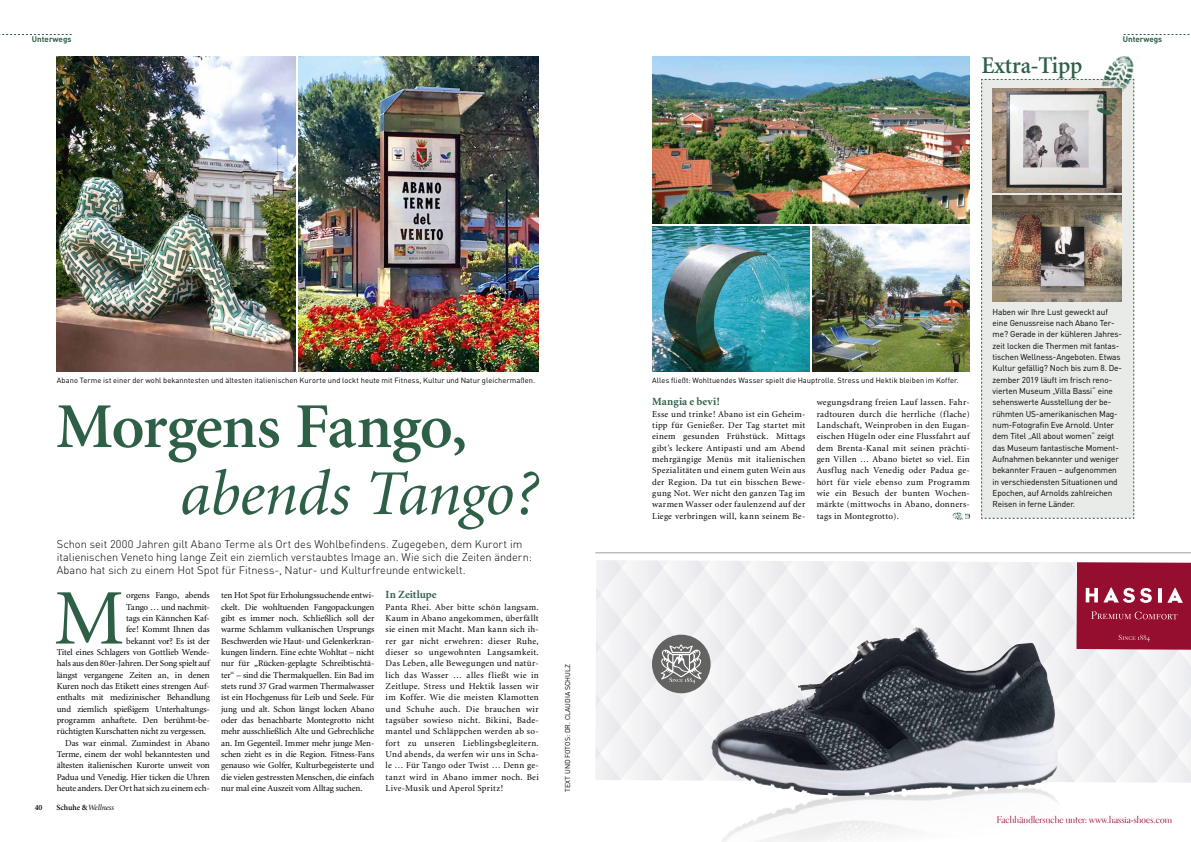
<style>
.page{position:relative;width:1191px;height:842px;background:#fff}
.page>*{position:absolute;margin:0;border:0;box-sizing:border-box;transform-origin:0 0}
.t1{font:78.8px "Minion";color:#2e6047}
.t2{font:600 64px "Minion";letter-spacing:-.02em;color:#2e6047}
.t3{font:italic 64px "Minion";letter-spacing:-.015em;color:#2e6047}
.t4{font:600 24px "Minion";letter-spacing:-.01em;color:#2e6047;scale:.96 1}
.t5{font:300 11px/13.2px "DIN";color:#000}
.t6{font:700 11px "Minion";letter-spacing:.005em;color:#2e6047}
.t7{font:10px "Electra LH Display";letter-spacing:.015em;color:#950e2f}
.t8{font:9px/11.3px "Minion";letter-spacing:-.005em;color:#000;text-align:justify}
.t9{font:8.5px/11.3px "DIN";letter-spacing:-.01em;color:#000}
.t10{font:700 8px "DIN";color:#2e6047}
.t11{font:italic 8px "Minion";color:#000}
.t12{font:600 8px "Minion";color:#000}
.t13{font:7.5px "DIN";letter-spacing:.01em;color:#000}
.t14{font:7px "DIN";color:#000}
.s1{font-weight:600;font-style:normal}
</style>
<div class="page">
<img style="left:57px;top:57px;width:239px;height:314px">
<svg style="left:0;top:34px;width:72px;height:1px"></svg>
<svg style="left:1123px;top:34px;width:67px;height:1px"></svg>
<img style="left:652px;top:57px;width:317px;height:167px">
<div style="left:981px;top:79px;width:153px;height:440px;background:#e9ebe9"></div>
<img style="left:992px;top:89px;width:129px;height:104px">
<img style="left:1091px;top:55px;width:49px;height:64px">
<img style="left:652px;top:227px;width:157px;height:144px">
<img style="left:298px;top:57px;width:241px;height:314px">
<svg style="left:595px;top:560px;width:596px;height:282px"></svg>
<img style="left:953px;top:512px;width:16px;height:7px">
<img style="left:812px;top:227px;width:157px;height:144px">
<img style="left:992px;top:195px;width:129px;height:106px">
<hr style="left:595px;top:553px;width:596px;height:1px;background:#9d9d9c">
<p class="t10" style="left:32px;top:34px;width:41px">Unterwegs</p>
<p class="t10" style="left:1122px;top:34px;width:41px">Unterwegs</p>
<h3 class="t4" style="left:981px;top:53px;width:107px">Extra-Tipp</h3>
<p class="t13" style="left:57px;top:376px;width:480px">Abano Terme ist einer der wohl bekanntesten und ältesten italienischen Kurorte und lockt heute mit Fitness, Kultur und Natur gleichermaßen.</p>
<h2 class="t2" style="left:56px;top:394px;width:413px">Morgens Fango,</h2>
<h2 class="t3" style="left:180px;top:462px;width:359px">abends Tango?</h2>
<p class="t5" style="left:57px;top:537px;width:477px">Schon seit 2000 Jahren gilt Abano Terme als Ort des Wohlbefindens. Zugegeben, dem Kurort im italienischen Veneto hing lange Zeit ein ziemlich verstaubtes Image an. Wie sich die Zeiten ändern:<br>Abano hat sich zu einem Hot Spot für Fitness-, Natur- und Kulturfreunde entwickelt.</p>
<h1 class="t1" style="left:54px;top:579px;width:72px">M</h1>
<p class="t8" style="left:126px;top:590px;width:85px">orgens Fango, abends</p>
<p class="t8" style="left:126px;top:601px;width:85px">Tango … und nachmit-</p>
<p class="t8" style="left:126px;top:613px;width:85px">tags ein Kännchen Kaf-</p>
<p class="t8" style="left:126px;top:624px;width:85px">fee! Kommt Ihnen das</p>
<p class="t8" style="left:126px;top:635px;width:85px">bekannt vor? Es ist der</p>
<p class="t8" style="left:57px;top:647px;width:155px">Titel eines Schlagers von Gottlieb Wende-</p>
<p class="t8" style="left:57px;top:658px;width:155px">hals aus den 80er-Jahren. Der Song spielt auf</p>
<p class="t8" style="left:57px;top:669px;width:155px">längst vergangene Zeiten an, in denen</p>
<p class="t8" style="left:57px;top:681px;width:155px">Kuren noch das Etikett eines strengen Auf-</p>
<p class="t8" style="left:57px;top:692px;width:155px">enthalts mit medizinischer Behandlung</p>
<p class="t8" style="left:57px;top:703px;width:153px">und ziemlich spießigem Unterhaltungs-</p>
<p class="t8" style="left:57px;top:715px;width:155px">programm anhaftete. Den berühmt-be-</p>
<p class="t8" style="left:57px;top:726px;width:151px">rüchtigten Kurschatten nicht zu vergessen.</p>
<p class="t8" style="left:65px;top:737px;width:146px">Das war einmal. Zumindest in Abano</p>
<p class="t8" style="left:57px;top:749px;width:155px">Terme, einem der wohl bekanntesten und</p>
<p class="t8" style="left:57px;top:760px;width:155px">ältesten italienischen Kurorte unweit von</p>
<p class="t8" style="left:57px;top:771px;width:155px">Padua und Venedig. Hier ticken die Uhren</p>
<p class="t8" style="left:57px;top:783px;width:155px">heute anders. Der Ort hat sich zu einem ech-</p>
<p class="t12" style="left:35px;top:804px;width:9px">40</p>
<p class="t11" style="left:57px;top:804px;width:59px"><span class="s1">Schuhe &amp;</span> Wellness</p>
<p class="t8" style="left:221px;top:590px;width:155px">ten Hot Spot für Erholungssuchende entwi&shy;ckelt. Die wohltuenden Fangopackungen gibt es immer noch. Schließlich soll der warme Schlamm vulkanischen Ursprungs Beschwerden wie Haut- und Gelenkerkran&shy;kungen lindern. Eine echte Wohltat – nicht nur für „Rücken-geplagte Schreibtischtä&shy;ter“ – sind die Thermalquellen. Ein Bad im stets rund 37 Grad warmen Thermalwasser ist ein Hochgenuss für Leib und Seele. Für jung und alt. Schon längst locken Abano oder das benachbarte Montegrotto nicht mehr ausschließlich Alte und Gebrechliche an. Im Gegenteil. Immer mehr junge Men&shy;schen zieht es in die Region. Fitness-Fans genauso wie Golfer, Kulturbegeisterte und die vielen gestressten Menschen, die einfach nur mal eine Auszeit vom Alltag suchen.</p>
<p class="t6" style="left:386px;top:589px;width:52px">In Zeitlupe</p>
<p class="t8" style="left:386px;top:601px;width:155px">Panta Rhei. Aber bitte schön langsam.<br>Kaum in Abano angekommen, überfällt sie einen mit Macht. Man kann sich ih&shy;rer gar nicht erwehren: dieser Ruhe, dieser so ungewohnten Langsamkeit.<br>Das Leben, alle Bewegungen und natür&shy;lich das Wasser … alles fließt wie in Zeitlupe. Stress und Hektik lassen wir im Koffer. Wie die meisten Klamotten und Schuhe auch. Die brauchen wir tagsüber sowieso nicht. Bikini, Bade&shy;mantel und Schläppchen werden ab so&shy;fort zu unseren Lieblingsbegleitern.<br>Und abends, da werfen wir uns in Scha&shy;le … Für Tango oder Twist … Denn ge&shy;tanzt wird in Abano immer noch. Bei Live-Musik und Aperol Spritz!</p>
<p class="t14" style="left:564px;top:792px;width:129px;rotate:-90deg">TEXT UND FOTOS: DR. CLAUDIA SCHULZ</p>
<p class="t13" style="left:652px;top:376px;width:308px">Alles fließt: Wohltuendes Wasser spielt die Hauptrolle. Stress und Hektik bleiben im Koffer.</p>
<p class="t6" style="left:652px;top:396px;width:69px">Mangia e bevi!</p>
<p class="t8" style="left:652px;top:409px;width:155px">Esse und trinke! Abano ist ein Geheim&shy;tipp für Genießer. Der Tag startet mit einem gesunden Frühstück. Mittags gibt’s leckere Antipasti und am Abend mehrgängige Menüs mit italienischen Spezialitäten und einem guten Wein aus der Region. Da tut ein bisschen Bewe&shy;gung Not. Wer nicht den ganzen Tag im warmen Wasser oder faulenzend auf der Liege verbringen will, kann seinem Be-</p>
<p class="t8" style="left:816px;top:397px;width:155px">wegungsdrang freien Lauf lassen. Fahr&shy;radtouren durch die herrliche (flache)<br>Landschaft, Weinproben in den Eugan&shy;eischen Hügeln oder eine Flussfahrt auf dem Brenta-Kanal mit seinen prächti&shy;gen Villen … Abano bietet so viel. Ein Ausflug nach Venedig oder Padua ge&shy;hört für viele ebenso zum Programm wie ein Besuch der bunten Wochen&shy;märkte (mittwochs in Abano, donners&shy;tags in Montegrotto).</p>
<p class="t9" style="left:992px;top:306px;width:131px">Haben wir Ihre Lust geweckt auf eine Genussreise nach Abano Ter&shy;me? Gerade in der kühleren Jahres&shy;zeit locken die Thermen mit fantas&shy;tischen Wellness-Angeboten. Etwas Kultur gefällig? Noch bis zum 8. De&shy;zember 2019 läuft im frisch reno&shy;vierten Museum „Villa Bassi“ eine sehenswerte Ausstellung der be&shy;rühmten US-amerikanischen Mag&shy;num-Fotografin Eve Arnold. Unter dem Titel „All about women“ zeigt das Museum fantastische Moment-Aufnahmen bekannter und weniger bekannter Frauen – aufgenommen in verschiedensten Situationen und Epochen, auf Arnolds zahlreichen Reisen in ferne Länder.</p>
<p class="t7" style="left:996px;top:814px;width:177px">Fachhändlersuche unter: www.hassia-shoes.com</p>
</div>
